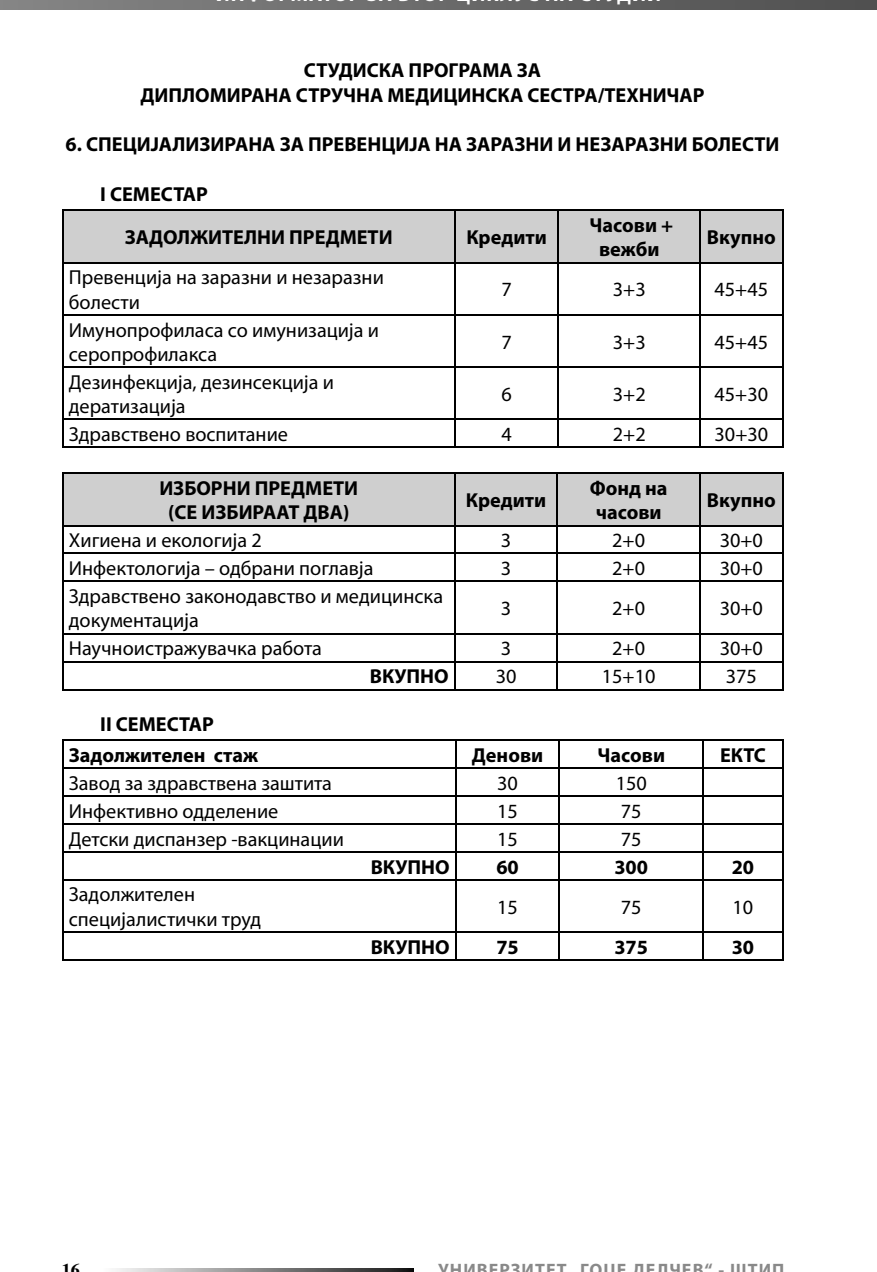
<style>
.page{position:relative;width:877px;height:1272px;background:#fff}
.page>*{position:absolute;margin:0;border:0;box-sizing:border-box;transform-origin:0 0}
.t1{font:20.25px/24.3px "Myriad Pro";color:#000}
.t2{font:700 20.25px/24.3px "Myriad Pro";color:#000;text-align:center}
.t3{font:700 18px "Myriad Pro";letter-spacing:.06em;color:#898989}
.t4{font:700 18px "Times";color:#000}
</style>
<div class="page">
<svg style="left:0;top:0;width:876px;height:10px;background:#6a6a6a"></svg>
<svg style="left:116px;top:1269px;width:297px;height:3px"></svg>
<div style="left:63px;top:211px;width:719px;height:51px;background:#cfcfcf"></div>
<hr style="left:62px;top:210px;width:721px;height:1px;background:#000">
<hr style="left:62px;top:262px;width:721px;height:1px;background:#000">
<hr style="left:62px;top:314px;width:721px;height:1px;background:#000">
<hr style="left:62px;top:367px;width:721px;height:1px;background:#000">
<hr style="left:62px;top:419px;width:721px;height:1px;background:#000">
<hr style="left:62px;top:447px;width:721px;height:1px;background:#000">
<hr style="left:62px;top:211px;width:1px;height:51px;background:#000">
<hr style="left:62px;top:263px;width:1px;height:51px;background:#000">
<hr style="left:62px;top:315px;width:1px;height:52px;background:#000">
<hr style="left:62px;top:368px;width:1px;height:51px;background:#000">
<svg style="left:62px;top:420px;width:1px;height:27px"></svg>
<hr style="left:454px;top:211px;width:1px;height:51px;background:#000">
<hr style="left:558px;top:211px;width:1px;height:51px;background:#000">
<hr style="left:699px;top:211px;width:1px;height:51px;background:#000">
<hr style="left:782px;top:211px;width:1px;height:51px;background:#000">
<hr style="left:454px;top:263px;width:1px;height:51px;background:#000">
<hr style="left:558px;top:263px;width:1px;height:51px;background:#000">
<hr style="left:699px;top:263px;width:1px;height:51px;background:#000">
<hr style="left:782px;top:263px;width:1px;height:51px;background:#000">
<hr style="left:454px;top:315px;width:1px;height:52px;background:#000">
<hr style="left:558px;top:315px;width:1px;height:52px;background:#000">
<hr style="left:699px;top:315px;width:1px;height:52px;background:#000">
<hr style="left:782px;top:315px;width:1px;height:52px;background:#000">
<hr style="left:454px;top:368px;width:1px;height:51px;background:#000">
<hr style="left:558px;top:368px;width:1px;height:51px;background:#000">
<hr style="left:699px;top:368px;width:1px;height:51px;background:#000">
<hr style="left:782px;top:368px;width:1px;height:51px;background:#000">
<svg style="left:454px;top:420px;width:1px;height:27px"></svg>
<svg style="left:558px;top:420px;width:1px;height:27px"></svg>
<svg style="left:699px;top:420px;width:1px;height:27px"></svg>
<svg style="left:782px;top:420px;width:1px;height:27px"></svg>
<hr style="left:62px;top:581px;width:721px;height:1px;background:#000">
<hr style="left:62px;top:633px;width:721px;height:1px;background:#000">
<hr style="left:62px;top:661px;width:721px;height:1px;background:#000">
<hr style="left:62px;top:689px;width:721px;height:1px;background:#000">
<hr style="left:62px;top:582px;width:1px;height:51px;background:#000">
<svg style="left:62px;top:634px;width:1px;height:55px"></svg>
<svg style="left:62px;top:473px;width:721px;height:108px"></svg>
<hr style="left:454px;top:582px;width:1px;height:51px;background:#000">
<hr style="left:556px;top:582px;width:1px;height:51px;background:#000">
<hr style="left:699px;top:582px;width:1px;height:51px;background:#000">
<hr style="left:782px;top:582px;width:1px;height:51px;background:#000">
<svg style="left:454px;top:634px;width:1px;height:55px"></svg>
<svg style="left:556px;top:634px;width:1px;height:55px"></svg>
<svg style="left:699px;top:634px;width:1px;height:55px"></svg>
<svg style="left:782px;top:634px;width:1px;height:55px"></svg>
<hr style="left:62px;top:740px;width:721px;height:1px;background:#000">
<hr style="left:62px;top:767px;width:721px;height:2px;background:#000">
<hr style="left:62px;top:795px;width:721px;height:2px;background:#000">
<hr style="left:62px;top:823px;width:721px;height:1px;background:#000">
<hr style="left:62px;top:851px;width:721px;height:1px;background:#000">
<hr style="left:62px;top:879px;width:721px;height:1px;background:#000">
<hr style="left:62px;top:931px;width:721px;height:2px;background:#000">
<hr style="left:62px;top:959px;width:721px;height:2px;background:#000">
<svg style="left:62px;top:741px;width:1px;height:138px"></svg>
<svg style="left:455px;top:741px;width:1px;height:138px"></svg>
<svg style="left:558px;top:741px;width:1px;height:138px"></svg>
<svg style="left:702px;top:741px;width:1px;height:138px"></svg>
<svg style="left:782px;top:741px;width:1px;height:138px"></svg>
<hr style="left:62px;top:880px;width:1px;height:51px;background:#000">
<hr style="left:455px;top:880px;width:1px;height:51px;background:#000">
<hr style="left:558px;top:880px;width:1px;height:51px;background:#000">
<hr style="left:702px;top:880px;width:1px;height:51px;background:#000">
<hr style="left:782px;top:880px;width:1px;height:51px;background:#000">
<svg style="left:62px;top:933px;width:1px;height:26px"></svg>
<svg style="left:455px;top:933px;width:1px;height:26px"></svg>
<svg style="left:558px;top:933px;width:1px;height:26px"></svg>
<svg style="left:702px;top:933px;width:1px;height:26px"></svg>
<svg style="left:782px;top:933px;width:1px;height:26px"></svg>
<p class="t2" style="left:140px;top:59px;width:565px">СТУДИСКА ПРОГРАМА ЗА<br>ДИПЛОМИРАНА СТРУЧНА МЕДИЦИНСКА СЕСТРА/ТЕХНИЧАР</p>
<p class="t2" style="left:66px;top:134px;width:715px">6. СПЕЦИЈАЛИЗИРАНА ЗА ПРЕВЕНЦИЈА НА ЗАРАЗНИ И НЕЗАРАЗНИ БОЛЕСТИ</p>
<p class="t2" style="left:125px;top:174px;width:269px;line-height:43.2px;text-align:left;text-indent:-24px">I СЕМЕСТАР<br>ЗАДОЛЖИТЕЛНИ ПРЕДМЕТИ</p>
<p class="t2" style="left:589px;top:214px;width:85px">Часови + вежби</p>
<p class="t2" style="left:706px;top:227px;width:70px">Вкупно</p>
<p class="t2" style="left:466px;top:227px;width:82px">Кредити</p>
<p class="t1" style="left:69px;top:267px;width:316px">Превенција на заразни и незаразни болести</p>
<p class="t1" style="left:69px;top:319px;width:312px">Имунопрофиласа со имунизација и серопрофилакса</p>
<p class="t1" style="left:69px;top:371px;width:267px">Дезинфекција, дезинсекција и дератизација</p>
<p class="t1" style="left:501px;top:279px;width:12px">7</p>
<p class="t1" style="left:612px;top:279px;width:34px">3+3</p>
<p class="t1" style="left:714px;top:279px;width:55px">45+45</p>
<p class="t1" style="left:501px;top:331px;width:12px">7</p>
<p class="t1" style="left:612px;top:331px;width:34px">3+3</p>
<p class="t1" style="left:714px;top:331px;width:55px">45+45</p>
<p class="t1" style="left:501px;top:383px;width:12px">6</p>
<p class="t1" style="left:612px;top:383px;width:34px">3+2</p>
<p class="t1" style="left:714px;top:383px;width:55px">45+30</p>
<p class="t1" style="left:69px;top:423px;width:221px">Здравствено воспитание</p>
<p class="t1" style="left:501px;top:423px;width:12px">4</p>
<p class="t1" style="left:613px;top:423px;width:34px">2+2</p>
<p class="t1" style="left:714px;top:423px;width:55px">30+30</p>
<p class="t2" style="left:159px;top:477px;width:200px">ИЗБОРНИ ПРЕДМЕТИ (СЕ ИЗБИРААТ ДВА)</p>
<p class="t2" style="left:589px;top:477px;width:79px;text-align:left">Фонд на часови</p>
<p class="t2" style="left:706px;top:489px;width:70px">Вкупно</p>
<p class="t2" style="left:466px;top:489px;width:82px">Кредити</p>
<p class="t1" style="left:69px;top:529px;width:194px">Хигиена и екологија 2</p>
<p class="t1" style="left:501px;top:529px;width:12px">3</p>
<p class="t1" style="left:612px;top:529px;width:34px">2+0</p>
<p class="t1" style="left:719px;top:529px;width:45px">30+0</p>
<p class="t1" style="left:69px;top:557px;width:306px">Инфектологија – одбрани поглавја</p>
<p class="t1" style="left:501px;top:557px;width:12px">3</p>
<p class="t1" style="left:612px;top:557px;width:34px">2+0</p>
<p class="t1" style="left:719px;top:557px;width:45px">30+0</p>
<p class="t1" style="left:69px;top:585px;width:376px">Здравствено законодавство и медицинска документација</p>
<p class="t1" style="left:501px;top:597px;width:12px">3</p>
<p class="t1" style="left:612px;top:597px;width:34px">2+0</p>
<p class="t1" style="left:719px;top:597px;width:45px">30+0</p>
<p class="t1" style="left:69px;top:637px;width:254px">Научноистражувачка работа</p>
<p class="t1" style="left:501px;top:637px;width:12px">3</p>
<p class="t1" style="left:612px;top:637px;width:34px">2+0</p>
<p class="t1" style="left:719px;top:637px;width:45px">30+0</p>
<p class="t2" style="left:370px;top:666px;width:80px">ВКУПНО</p>
<p class="t1" style="left:495px;top:665px;width:22px">30</p>
<p class="t1" style="left:601px;top:665px;width:55px">15+10</p>
<p class="t1" style="left:725px;top:665px;width:33px">375</p>
<p class="t2" style="left:69px;top:710px;width:190px;line-height:31.1px;text-align:left;text-indent:31px">II СЕМЕСТАР<br>Задолжителен стаж</p>
<p class="t2" style="left:472px;top:744px;width:73px">Денови</p>
<p class="t2" style="left:597px;top:744px;width:69px">Часови</p>
<p class="t2" style="left:720px;top:744px;width:47px">ЕКТС</p>
<p class="t1" style="left:69px;top:772px;width:264px">Завод за здравствена заштита</p>
<p class="t1" style="left:497px;top:772px;width:22px">30</p>
<p class="t1" style="left:615px;top:772px;width:33px">150</p>
<p class="t1" style="left:69px;top:800px;width:211px">Инфективно одделение</p>
<p class="t1" style="left:497px;top:800px;width:22px">15</p>
<p class="t1" style="left:620px;top:800px;width:22px">75</p>
<p class="t1" style="left:69px;top:828px;width:276px">Детски диспанзер -вакцинации</p>
<p class="t1" style="left:497px;top:828px;width:22px">15</p>
<p class="t1" style="left:620px;top:828px;width:22px">75</p>
<p class="t2" style="left:371px;top:856px;width:80px">ВКУПНО</p>
<p class="t2" style="left:496px;top:856px;width:24px">60</p>
<p class="t2" style="left:614px;top:856px;width:35px">300</p>
<p class="t2" style="left:731px;top:856px;width:24px">20</p>
<p class="t1" style="left:69px;top:884px;width:194px">Задолжителен специјалистички труд</p>
<p class="t1" style="left:497px;top:896px;width:22px">15</p>
<p class="t1" style="left:620px;top:896px;width:22px">75</p>
<p class="t1" style="left:732px;top:896px;width:22px">10</p>
<p class="t2" style="left:371px;top:936px;width:80px">ВКУПНО</p>
<p class="t2" style="left:496px;top:936px;width:24px">75</p>
<p class="t2" style="left:614px;top:936px;width:35px">375</p>
<p class="t2" style="left:731px;top:936px;width:24px">30</p>
<p class="t4" style="left:62px;top:1262px;width:19px">16</p>
<p class="t3" style="left:438px;top:1263px;width:347px">УНИВЕРЗИТЕТ ГОЦЕ ДЕЛЧЕВ“ - ШТИП</p>
</div>
